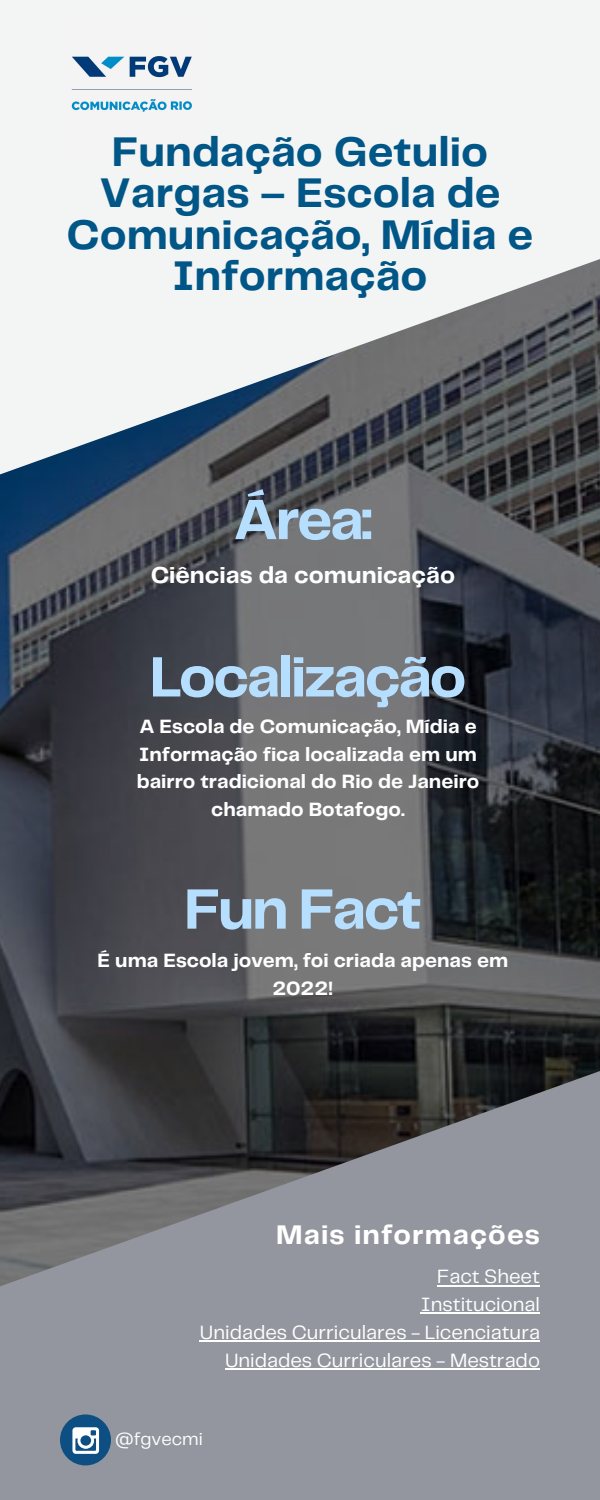
<style>
.page{position:relative;width:600px;height:1500px;background:#fff}
.page>*{position:absolute;margin:0;border:0;box-sizing:border-box;transform-origin:0 0}
.t1{font:700 59px "Telegraf";letter-spacing:-.045em;color:#b6deff}
.t2{font:700 43px/41.2px "Telegraf";color:#005686;text-align:center}
.t3{font:700 28px "Telegraf";letter-spacing:.04em;color:#fff}
.t4{font:700 24px "Telegraf";color:#fff}
.t5{font:700 20px/27.8px "Telegraf";color:#fff;text-align:center}
.t6{font:20px/27.8px "Telegraf";color:#fff;text-align:right}
.t7{font:18px "Telegraf";color:#fff}
</style>
<div class="page">
<img style="left:0;top:253px;width:600px;height:1044px">
<div style="left:0;top:1378px;width:600px;height:122px;background:#93969e"></div>
<svg style="left:0;top:1071px;width:599px;height:389px;fill:#93969e"></svg>
<svg style="left:1px;top:158px;width:599px;height:316px;fill:#f3f4f4"></svg>
<div style="left:0;top:0;width:600px;height:158px;background:#f3f4f4"></div>
<div style="left:60px;top:1414px;width:51px;height:51px;background:#0d4f83;border-radius:50%"></div>
<svg style="left:72px;top:1427px;width:27px;height:27px"></svg>
<img style="left:71px;top:56px;width:121px;height:56px">
<hr style="left:437px;top:1285px;width:103px;height:1px;background:#fff">
<hr style="left:421px;top:1313px;width:119px;height:1px;background:#fff">
<hr style="left:200px;top:1340px;width:340px;height:2px;background:#fff">
<hr style="left:225px;top:1368px;width:315px;height:2px;background:#fff">
<h2 class="t2" style="left:67px;top:134px;width:468px">Fundação Getulio<br>Vargas – Escola de<br>Comunicação, Mídia e<br>Informação</h2>
<h1 class="t1" style="left:233px;top:494px;width:140px">Área:</h1>
<p class="t4" style="left:151px;top:565px;width:306px">Ciências da comunicação</p>
<h1 class="t1" style="left:150px;top:652px;width:319px">Localização</h1>
<p class="t5" style="left:137px;top:713px;width:344px">A Escola de Comunicação, Mídia e<br>Informação fica localizada em um bairro tradicional do Rio de Janeiro chamado Botafogo.</p>
<h1 class="t1" style="left:184px;top:884px;width:239px">Fun Fact</h1>
<p class="t5" style="left:98px;top:948px;width:412px">É uma Escola jovem, foi criada apenas em<br>2022!</p>
<h3 class="t3" style="left:276px;top:1223px;width:265px">Mais informações</h3>
<p class="t6" style="left:200px;top:1264px;width:342px">Fact Sheet<br>Institucional<br>Unidades Curriculares - Licenciatura<br>Unidades Curriculares - Mestrado</p>
<p class="t7" style="left:115px;top:1431px;width:89px">@fgvecmi</p>
</div>
